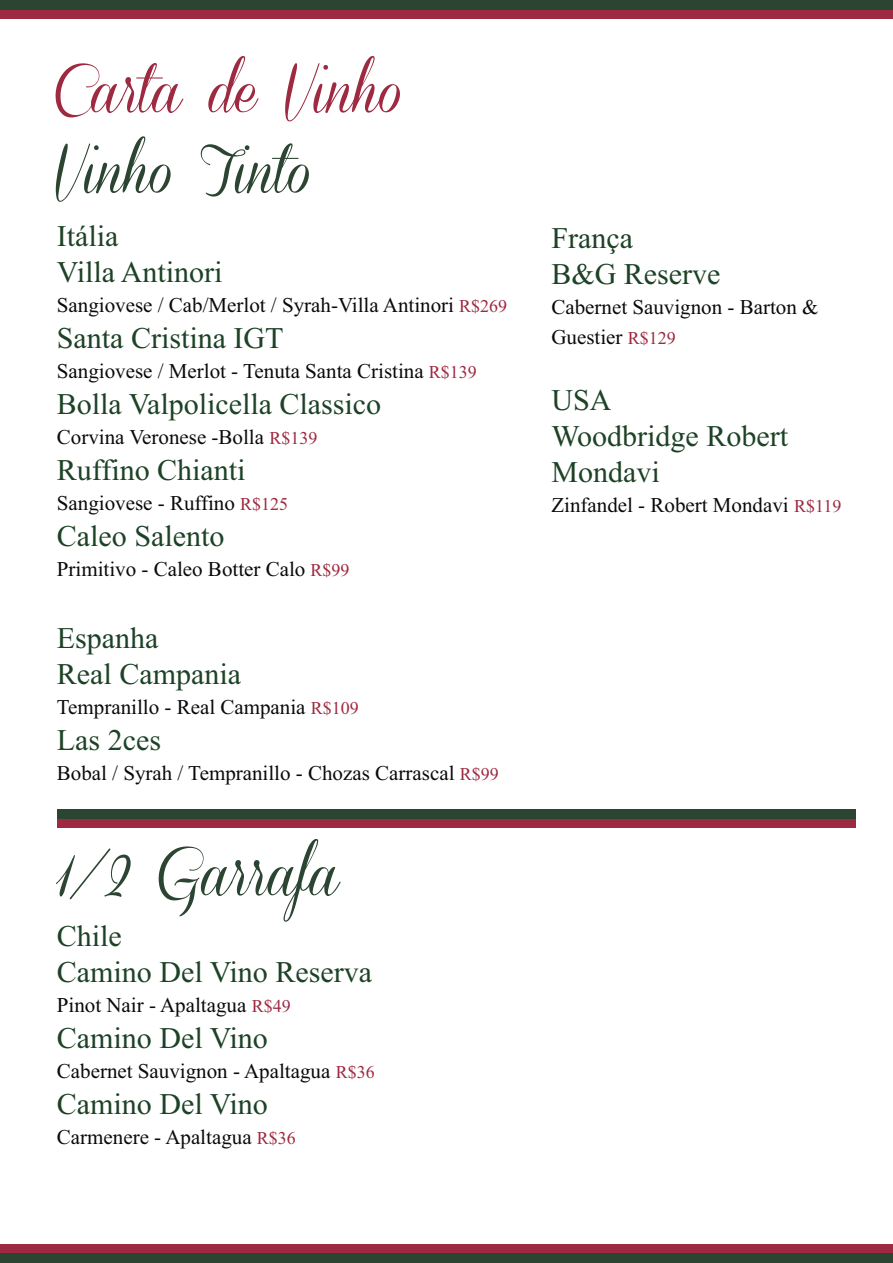
<style>
.page{position:relative;width:893px;height:1263px;background:#fff}
.page>*{position:absolute;margin:0;border:0;box-sizing:border-box;transform-origin:0 0}
.t1{font:54px "Coneria Script Demo";color:#2c4432}
.t2{font:54px "Coneria Script Demo";color:#9e2a41}
.t3{font:30px/36px "Times New Roman";color:#1d4226}
.t4{font:21px/30px "Times New Roman";color:#0b090c}
.s1{font-size:18px;color:#9e2a41}
</style>
<div class="page">
<div style="left:0;top:0;width:893px;height:19px;background:#9e2a41"></div>
<div style="left:0;top:0;width:893px;height:9px;background:#2c4432"></div>
<div style="left:57px;top:809px;width:798px;height:18px;background:#9e2a41"></div>
<div style="left:57px;top:809px;width:798px;height:9px;background:#2c4432"></div>
<div style="left:0;top:1244px;width:893px;height:19px;background:#9e2a41"></div>
<div style="left:0;top:1254px;width:893px;height:9px;background:#2c4432"></div>
<h1 class="t2" style="left:55px;top:62px;width:350px">Carta de Vinho</h1>
<h1 class="t1" style="left:55px;top:142px;width:259px">Vinho Tinto</h1>
<h2 class="t3" style="left:57px;top:220px;width:167px">Itália<br>Villa Antinori</h2>
<p class="t4" style="left:57px;top:292px;width:452px">Sangiovese / Cab/Merlot / Syrah-Villa Antinori <span class="s1">R$269</span></p>
<h2 class="t3" style="left:57px;top:322px;width:228px">Santa Cristina IGT</h2>
<p class="t4" style="left:57px;top:358px;width:421px">Sangiovese / Merlot - Tenuta Santa Cristina <span class="s1">R$139</span></p>
<h2 class="t3" style="left:57px;top:388px;width:326px">Bolla Valpolicella Classico</h2>
<p class="t4" style="left:57px;top:424px;width:262px">Corvina Veronese -Bolla <span class="s1">R$139</span></p>
<h2 class="t3" style="left:57px;top:454px;width:190px">Ruffino Chianti</h2>
<p class="t4" style="left:57px;top:490px;width:233px">Sangiovese - Ruffino <span class="s1">R$125</span></p>
<h2 class="t3" style="left:57px;top:520px;width:169px">Caleo Salento</h2>
<p class="t4" style="left:57px;top:556px;width:294px">Primitivo - Caleo Botter Calo <span class="s1">R$99</span></p>
<h2 class="t3" style="left:57px;top:622px;width:186px">Espanha<br>Real Campania</h2>
<p class="t4" style="left:57px;top:694px;width:303px">Tempranillo - Real Campania <span class="s1">R$109</span></p>
<h2 class="t3" style="left:57px;top:724px;width:106px">Las 2ces</h2>
<p class="t4" style="left:57px;top:760px;width:443px">Bobal / Syrah / Tempranillo - Chozas Carrascal <span class="s1">R$99</span></p>
<h1 class="t1" style="left:55px;top:845px;width:286px">1/2 Garrafa</h1>
<h2 class="t3" style="left:57px;top:921px;width:317px">Chile<br>Camino Del Vino Reserva</h2>
<p class="t4" style="left:57px;top:992px;width:235px">Pinot Nair - Apaltagua <span class="s1">R$49</span></p>
<h2 class="t3" style="left:57px;top:1023px;width:212px">Camino Del Vino</h2>
<p class="t4" style="left:57px;top:1058px;width:319px">Cabernet Sauvignon - Apaltagua <span class="s1">R$36</span></p>
<h2 class="t3" style="left:57px;top:1089px;width:212px">Camino Del Vino</h2>
<p class="t4" style="left:57px;top:1124px;width:240px">Carmenere - Apaltagua <span class="s1">R$36</span></p>
<h2 class="t3" style="left:551px;top:223px;width:171px">França<br>B&amp;G Reserve</h2>
<p class="t4" style="left:551px;top:294px;width:269px">Cabernet Sauvignon - Barton &amp;<br>Guestier <span class="s1">R$129</span></p>
<h2 class="t3" style="left:551px;top:385px;width:238px">USA<br>Woodbridge Robert<br>Mondavi</h2>
<p class="t4" style="left:551px;top:492px;width:291px">Zinfandel - Robert Mondavi <span class="s1">R$119</span></p>
</div>
